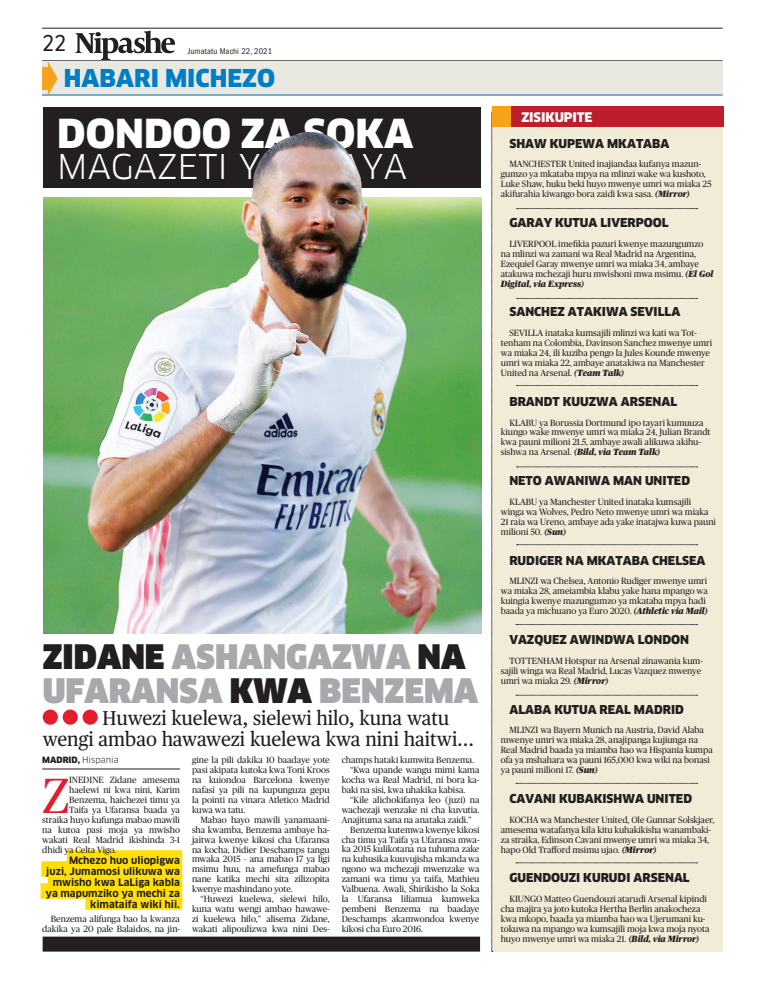
<style>
.page{position:relative;width:770px;height:993px;background:#fff}
.page>*{position:absolute;margin:0;border:0;box-sizing:border-box;transform-origin:0 0}
.t1{font:49.3px "Publico";color:#e41d2c}
.t2{font:900 39px "Clan OSF";color:#fff}
.t3{font:33.3px "Clan OSF";color:#fff}
.t4{font:900 33px/34px "Clan LF";color:#a8a9ad}
.t5{font:900 24px "Clan OSF";color:#007ec5}
.t6{font:24px "Proxima Nova Cond";color:#231f20}
.t7{font:20px/21px "Publico Text";color:#231f20;scale:.95 1}
.t8{font:900 12.9px "Clan OSF";letter-spacing:-.01em;color:#fff}
.t9{font:900 12px "Clan OSF";color:#231f20}
.t10{font:700 10px/11px "Clan";color:#231f20;text-align:right}
.t11{font:9px/9.9px "Publico";color:#231f20}
.t12{font:condensed 8.6px "Franklin Gothic";letter-spacing:.01em;color:#231f20}
.t13{font:8.6px "Clan";color:#231f20}
.s1{color:#231f20}
.s2{font-weight:900;font-size:8.5px}
.s3{font-weight:900;font-style:italic}
</style>
<div class="page">
<div style="left:492px;top:108px;width:231px;height:843px;background:#f1ebd8"></div>
<svg style="left:516px;top:624px;width:181px;height:1px"></svg>
<svg style="left:516px;top:782px;width:181px;height:1px"></svg>
<svg style="left:516px;top:862px;width:181px;height:1px"></svg>
<svg style="left:516px;top:694px;width:181px;height:1px"></svg>
<svg style="left:516px;top:466px;width:181px;height:1px"></svg>
<svg style="left:516px;top:385px;width:181px;height:1px"></svg>
<svg style="left:516px;top:208px;width:181px;height:1px"></svg>
<svg style="left:516px;top:544px;width:181px;height:1px"></svg>
<svg style="left:491px;top:112px;width:2px;height:839px;background:#ada89b"></svg>
<div style="left:497px;top:107px;width:226px;height:20px;background:#be1d2c"></div>
<div style="left:492px;top:107px;width:19px;height:20px;background:#f6a31a"></div>
<div style="left:43px;top:107px;width:437px;height:81px;background:#231f20"></div>
<hr style="left:42px;top:768px;width:138px;height:1px;background:#231f20">
<div style="left:67px;top:849px;width:115px;height:16px;background:#ffdf06"></div>
<div style="left:41px;top:860px;width:141px;height:16px;background:#ffdf06"></div>
<div style="left:48px;top:871px;width:134px;height:16px;background:#ffdf06"></div>
<div style="left:41px;top:882px;width:141px;height:16px;background:#ffdf06"></div>
<div style="left:85px;top:893px;width:97px;height:16px;background:#ffdf06"></div>
<div style="left:43px;top:936px;width:437px;height:15px;background:#231f20"></div>
<div style="left:43px;top:709px;width:15px;height:15px;background:#e41d2c;border-radius:50%"></div>
<div style="left:63px;top:709px;width:15px;height:15px;background:#e41d2c;border-radius:50%"></div>
<div style="left:83px;top:709px;width:15px;height:15px;background:#e41d2c;border-radius:50%"></div>
<hr style="left:42px;top:28px;width:680px;height:1px;background:#231f20">
<div style="left:42px;top:61px;width:680px;height:34px;background:#e9e9e1"></div>
<hr style="left:42px;top:95px;width:680px;height:1px;background:#00689e">
<svg style="left:75px;top:31px;width:100px;height:29px"></svg>
<svg style="left:42px;top:60px;width:16px;height:36px"></svg>
<img style="left:43px;top:197px;width:438px;height:436px">
<svg style="left:516px;top:298px;width:181px;height:1px"></svg>
<img style="left:254px;top:132px;width:107px;height:53px">
<h3 class="t6" style="left:43px;top:32px;width:25px">22</h3>
<p class="t12" style="left:188px;top:47px;width:86px">Jumatatu Machi 22, 2021</p>
<h3 class="t5" style="left:64px;top:65px;width:211px">HABARI MICHEZO</h3>
<h2 class="t2" style="left:57px;top:111px;width:327px">DONDOO ZA SOKA</h2>
<h3 class="t3" style="left:57px;top:148px;width:351px">MAGAZETI YA ULAYA</h3>
<h3 class="t4" style="left:43px;top:639px;width:437px"><span class="s1">ZIDANE</span> ASHANGAZWA <span class="s1">NA<br></span>UFARANSA <span class="s1">KWA</span> BENZEMA</h3>
<h3 class="t7" style="left:43px;top:707px;width:456px;text-indent:60px">Huwezi kuelewa, sielewi hilo, kuna watu wengi ambao hawawezi kuelewa kwa nini haitwi...</h3>
<p class="t13" style="left:42px;top:755px;width:78px"><span class="s2">MADRID,</span> Hispania</p>
<h1 class="t1" style="left:42px;top:768px;width:29px">Z</h1>
<p class="t11" style="left:69px;top:774px;width:112px">INEDINE Zidane amesema</p>
<p class="t11" style="left:69px;top:784px;width:112px">haelewi ni kwa nini, Karim</p>
<p class="t11" style="left:69px;top:794px;width:112px">Benzema, haichezei timu ya</p>
<p class="t11" style="left:69px;top:804px;width:112px">Taifa ya Ufaransa baada ya</p>
<p class="t11" style="left:42px;top:814px;width:139px">straika huyo kufunga mabao mawili</p>
<p class="t11" style="left:42px;top:824px;width:139px">na kutoa pasi moja ya mwisho</p>
<p class="t11" style="left:42px;top:834px;width:139px">wakati Real Madrid ikishinda 3-1</p>
<p class="t11" style="left:42px;top:844px;width:75px">dhidi ya Celta Vigo.</p>
<p class="t10" style="left:45px;top:854px;width:136px">Mchezo huo uliopigwa<br>juzi, Jumamosi ulikuwa wa mwisho kwa LaLiga kabla ya mapumziko ya mechi za kimataifa wiki hii.</p>
<p class="t11" style="left:42px;top:913px;width:139px;text-align:right">Benzema alifunga bao la kwanza dakika ya 20 pale Balaidos, na jin-</p>
<p class="t11" style="left:192px;top:754px;width:139px;text-align:justify">gine la pili dakika 10 baadaye yote pasi akipata kutoka kwa Toni Kroos na kuiondoa Barcelona kwenye nafasi ya pili na kupunguza gepu la pointi na vinara Atletico Madrid kuwa wa tatu.</p>
<p class="t11" style="left:192px;top:814px;width:139px;text-align:justify;text-indent:8px">Mabao hayo mawili yanamaani&shy;sha kwamba, Benzema ambaye ha&shy;jaitwa kwenye kikosi cha Ufaransa na kocha, Didier Deschamps tangu mwaka 2015 – ana mabao 17 ya ligi msimu huu, na amefunga mabao nane katika mechi sita zilizopita kwenye mashindano yote.</p>
<p class="t11" style="left:192px;top:893px;width:139px;text-align:justify;text-indent:8px">“Huwezi kuelewa, sielewi hilo, kuna watu wengi ambao hawawe&shy;zi kuelewa hilo,” alisema Zidane, wakati alipoulizwa kwa nini Des-</p>
<p class="t11" style="left:342px;top:754px;width:134px">champs hataki kumwita Benzema.</p>
<p class="t11" style="left:350px;top:764px;width:131px">“Kwa upande wangu mimi kama</p>
<p class="t11" style="left:342px;top:774px;width:139px">kocha wa Real Madrid, ni bora ka-</p>
<p class="t11" style="left:342px;top:784px;width:125px">baki na sisi, kwa uhakika kabisa.</p>
<p class="t11" style="left:350px;top:794px;width:131px">“Kile alichokifanya leo (juzi) na</p>
<p class="t11" style="left:342px;top:804px;width:139px">wachezaji wenzake ni cha kuvutia.</p>
<p class="t11" style="left:342px;top:814px;width:131px">Anajituma sana na anataka zaidi.”</p>
<p class="t11" style="left:350px;top:824px;width:131px">Benzema kutemwa kwenye kikosi</p>
<p class="t11" style="left:342px;top:834px;width:139px">cha timu ya Taifa ya Ufaransa mwa-</p>
<p class="t11" style="left:342px;top:844px;width:139px">ka 2015 kulikotana na tuhuma zake</p>
<p class="t11" style="left:342px;top:854px;width:139px">na kuhusika kuuvujisha mkanda wa</p>
<p class="t11" style="left:342px;top:863px;width:139px">ngono wa mchezaji mwenzake wa</p>
<p class="t11" style="left:342px;top:873px;width:139px">zamani wa timu ya taifa, Mathieu</p>
<p class="t11" style="left:342px;top:883px;width:139px">Valbuena. Awali, Shirikisho la Soka</p>
<p class="t11" style="left:342px;top:893px;width:139px">la Ufaransa liliamua kumweka</p>
<p class="t11" style="left:342px;top:903px;width:139px">pembeni Benzema na baadaye</p>
<p class="t11" style="left:342px;top:913px;width:139px">Deschamps akamwondoa kwenye</p>
<p class="t11" style="left:342px;top:923px;width:83px">kikosi cha Euro 2016.</p>
<h3 class="t8" style="left:521px;top:110px;width:73px">ZISI KUPITE</h3>
<h3 class="t9" style="left:509px;top:136px;width:162px">SHAW KUPEWA MKATABA</h3>
<p class="t11" style="left:501px;top:159px;width:212px;text-indent:8px">MANCHESTER United inajiandaa kufanya mazun&shy;gumzo ya mkataba mpya na mlinzi wake wa kushoto, Luke Shaw, huku beki huyo mwenye umri wa miaka 25 akifurahia kiwango bora zaidi kwa sasa. <span class="s3">(Mirror)</span></p>
<h3 class="t9" style="left:509px;top:216px;width:120px">GARAY KUTUA LIVERP</h3>
<h3 class="t9" style="left:643px;top:216px;width:26px">OOL</h3>
<p class="t11" style="left:501px;top:239px;width:214px;text-indent:8px">LIVERPOOL imefikia pazuri kwenye mazungumzo na mlinzi wa zamani wa Real Madrid na Argentina, Ezequiel Garay mwenye umri wa miaka 34, ambaye atakuwa mchezaji huru mwishoni mwa msimu. <span class="s3">(El Gol Digital, via Express)</span></p>
<h3 class="t9" style="left:509px;top:305px;width:144px">SANCHEZ ATAKIWA SEVILL</h3>
<h3 class="t9" style="left:671px;top:305px;width:10px">A</h3>
<p class="t11" style="left:501px;top:328px;width:213px;text-indent:8px">SEVILLA inataka kumsajili mlinzi wa kati wa Tot&shy;tenham na Colombia, Davinson Sanchez mwenye umri wa miaka 24, ili kuziba pengo la Jules Kounde mwenye umri wa miaka 22, ambaye anatakiwa na Manchester United na Arsenal. <span class="s3">(Team Talk)</span></p>
<h3 class="t9" style="left:509px;top:394px;width:168px">BRANDT KUUZWA ARSENAL</h3>
<p class="t11" style="left:501px;top:417px;width:211px;text-indent:8px">KLABU ya Borussia Dortmund ipo tayari kumuuza kiungo wake mwenye umri wa miaka 24, Julian Brandt kwa pauni milioni 21.5, ambaye awali alikuwa akihu&shy;sishwa na Arsenal. <span class="s3">(Bild, via Team Talk)</span></p>
<h3 class="t9" style="left:509px;top:474px;width:182px">NETO AWANIWA MAN UNITED</h3>
<p class="t11" style="left:501px;top:496px;width:217px;text-indent:8px">KLABU ya Manchester United inataka kumsajili winga wa Wolves, Pedro Neto mwenye umri wa miaka 21 raia wa Ureno, ambaye ada yake inatajwa kuwa pauni milioni 50. <span class="s3">(Sun)</span></p>
<h3 class="t9" style="left:509px;top:553px;width:198px">RUDIGER NA MKATABA CHELSEA</h3>
<p class="t11" style="left:501px;top:576px;width:209px;text-indent:8px">MLINZI wa Chelsea, Antonio Rudiger mwenye umri wa miaka 28, ameiambia klabu yake hana mpango wa kuingia kwenye mazungumzo ya mkataba mpya hadi baada ya michuano ya Euro 2020. <span class="s3">(Athletic via Mail)</span></p>
<h3 class="t9" style="left:509px;top:632px;width:180px">VAZQUEZ AWINDWA LONDON</h3>
<p class="t11" style="left:501px;top:655px;width:203px;text-indent:8px">TOTTENHAM Hotspur na Arsenal zinawania kum&shy;sajili winga wa Real Madrid, Lucas Vazquez mwenye umri wa miaka 29. <span class="s3">(Mirror)</span></p>
<h3 class="t9" style="left:509px;top:702px;width:100px">ALABA KUTUA REA</h3>
<h3 class="t9" style="left:624px;top:702px;width:61px">L MADRID</h3>
<p class="t11" style="left:501px;top:725px;width:213px;text-indent:8px">MLINZI wa Bayern Munich na Austria, David Alaba mwenye umri wa miaka 28, anajipanga kujiunga na Real Madrid baada ya miamba hao wa Hispania kumpa ofa ya mshahara wa pauni 165,000 kwa wiki na bonasi ya pauni milioni 17. <span class="s3">(Sun)</span></p>
<h3 class="t9" style="left:509px;top:791px;width:184px">CAVANI KUBAKISHWA UNITED</h3>
<p class="t11" style="left:501px;top:814px;width:215px;text-indent:8px">KOCHA wa Manchester United, Ole Gunnar Solskjaer, amesema watafanya kila kitu kuhakikisha wanambaki&shy;za straika, Edinson Cavani mwenye umri wa miaka 34, hapo Old Trafford msimu ujao. <span class="s3">(Mirror)</span></p>
<h3 class="t9" style="left:509px;top:870px;width:181px">GUENDOUZI KURUDI ARSENAL</h3>
<p class="t11" style="left:501px;top:893px;width:210px;text-indent:8px">KIUNGO Matteo Guendouzi atarudi Arsenal kipindi cha majira ya joto kutoka Hertha Berlin anakocheza kwa mkopo, baada ya miamba hao wa Ujerumani ku&shy;tokuwa na mpango wa kumsajili moja kwa moja nyota huyo mwenye umri wa miaka 21. <span class="s3">(Bild, via Mirror)</span></p>
</div>
